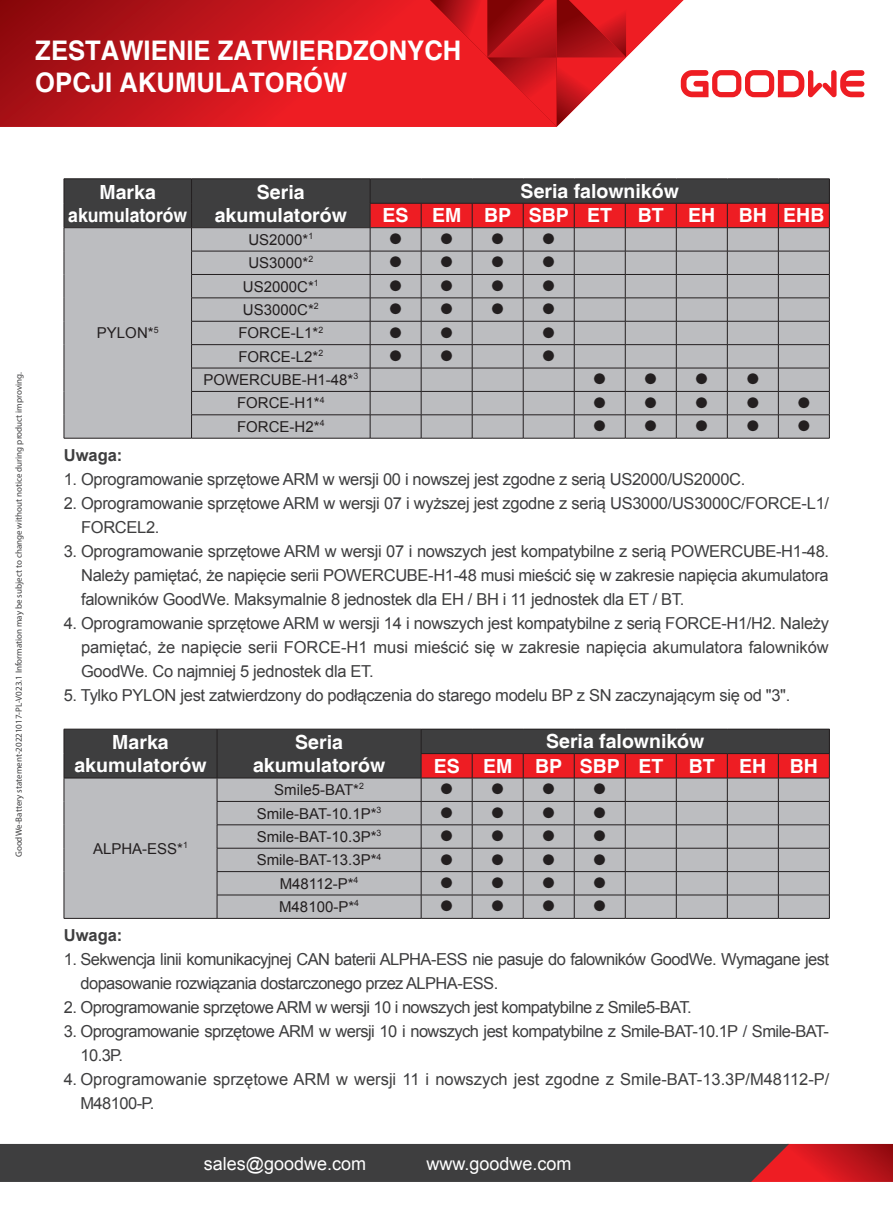
<style>
.page{position:relative;width:893px;height:1212px;background:#fff}
.page>*{position:absolute;margin:0;border:0;box-sizing:border-box;transform-origin:0 0}
.t1{font:700 27px/31.8px "Helvetica";color:#fff;scale:.95 1}
.t2{font:700 19.5px/23.4px "Helvetica";color:#fff;text-align:center}
.t3{font:18px "Arial";color:#fff}
.t4{font:16.5px/24px "Arial";letter-spacing:-.02em;color:#3e3e3f}
.t5{font:16.5px/24px "Arial";color:#3e3e3f}
.t6{font:700 16.5px "Arial";color:#3e3e3f}
.t7{font:15px "Arial";color:#231f20}
.t8{font:700 15px "Deng Xian";color:#231f20}
.t9{font:9px "Myriad Pro";color:#3e3e3f}
</style>
<div class="page">
<svg style="left:0;top:0;width:418px;height:127px;background:#c7151c"></svg>
<svg style="left:0;top:1144px;width:893px;height:38px;background:#52383a"></svg>
<svg style="left:418px;top:0;width:446px;height:127px"></svg>
<svg style="left:64px;top:179px;width:766px;height:259px;background:#a79c9f"></svg>
<hr style="left:64px;top:438px;width:128px;height:1px;background:#231f20">
<hr style="left:192px;top:438px;width:178px;height:1px;background:#231f20">
<hr style="left:370px;top:438px;width:51px;height:1px;background:#231f20">
<hr style="left:421px;top:438px;width:51px;height:1px;background:#231f20">
<hr style="left:472px;top:438px;width:51px;height:1px;background:#231f20">
<hr style="left:523px;top:438px;width:51px;height:1px;background:#231f20">
<hr style="left:574px;top:438px;width:51px;height:1px;background:#231f20">
<hr style="left:625px;top:438px;width:51px;height:1px;background:#231f20">
<hr style="left:676px;top:438px;width:51px;height:1px;background:#231f20">
<hr style="left:727px;top:438px;width:51px;height:1px;background:#231f20">
<hr style="left:778px;top:438px;width:52px;height:1px;background:#231f20">
<svg style="left:64px;top:729px;width:766px;height:189px;background:#a19496"></svg>
<hr style="left:64px;top:918px;width:153px;height:1px;background:#231f20">
<hr style="left:217px;top:918px;width:204px;height:1px;background:#231f20">
<hr style="left:421px;top:918px;width:51px;height:1px;background:#231f20">
<hr style="left:472px;top:918px;width:51px;height:1px;background:#231f20">
<hr style="left:523px;top:918px;width:51px;height:1px;background:#231f20">
<hr style="left:574px;top:918px;width:51px;height:1px;background:#231f20">
<hr style="left:625px;top:918px;width:51px;height:1px;background:#231f20">
<hr style="left:676px;top:918px;width:51px;height:1px;background:#231f20">
<hr style="left:727px;top:918px;width:51px;height:1px;background:#231f20">
<hr style="left:778px;top:918px;width:52px;height:1px;background:#231f20">
<h1 class="t1" style="left:35px;top:36px;width:450px">ZESTAWIENIE ZATWIERDZONYCH<br>OPCJI AKUMULATORÓW</h1>
<p class="t9" style="left:13px;top:857px;width:487px;rotate:-90deg">GoodWe-Battery statement-20221017-PL-V023.1 Information may be subject to change without notice during product improving.</p>
<p class="t2" style="left:68px;top:181px;width:120px">Marka akumulatorów</p>
<p class="t2" style="left:215px;top:181px;width:134px">Seria akumulatorów</p>
<p class="t2" style="left:521px;top:180px;width:160px">Seria falowników</p>
<p class="t2" style="left:383px;top:205px;width:28px">ES</p>
<p class="t2" style="left:432px;top:205px;width:31px">EM</p>
<p class="t2" style="left:484px;top:205px;width:29px">BP</p>
<p class="t2" style="left:529px;top:205px;width:42px">SBP</p>
<p class="t2" style="left:587px;top:205px;width:26px">ET</p>
<p class="t2" style="left:638px;top:205px;width:27px">BT</p>
<p class="t2" style="left:688px;top:205px;width:29px">EH</p>
<p class="t2" style="left:739px;top:205px;width:30px">BH</p>
<p class="t2" style="left:783px;top:205px;width:43px">EHB</p>
<p class="t7" style="left:97px;top:323px;width:63px">PYLON*<sup>5</sup></p>
<p class="t7" style="left:248px;top:230px;width:66px">US2000*<sup>1</sup></p>
<p class="t8" style="left:388px;top:229px;width:16px">●</p>
<p class="t8" style="left:439px;top:229px;width:16px">●</p>
<p class="t8" style="left:490px;top:229px;width:16px">●</p>
<p class="t8" style="left:541px;top:229px;width:16px">●</p>
<p class="t7" style="left:248px;top:253px;width:66px">US3000*<sup>2</sup></p>
<p class="t8" style="left:388px;top:253px;width:16px">●</p>
<p class="t8" style="left:439px;top:253px;width:16px">●</p>
<p class="t8" style="left:490px;top:253px;width:16px">●</p>
<p class="t8" style="left:541px;top:253px;width:16px">●</p>
<p class="t7" style="left:243px;top:276px;width:77px">US2000C*<sup>1</sup></p>
<p class="t8" style="left:388px;top:276px;width:16px">●</p>
<p class="t8" style="left:439px;top:276px;width:16px">●</p>
<p class="t8" style="left:490px;top:276px;width:16px">●</p>
<p class="t8" style="left:541px;top:276px;width:16px">●</p>
<p class="t7" style="left:243px;top:300px;width:77px">US3000C*<sup>2</sup></p>
<p class="t8" style="left:388px;top:299px;width:16px">●</p>
<p class="t8" style="left:439px;top:299px;width:16px">●</p>
<p class="t8" style="left:490px;top:299px;width:16px">●</p>
<p class="t8" style="left:541px;top:299px;width:16px">●</p>
<p class="t7" style="left:238px;top:323px;width:86px">FORCE-L1*<sup>2</sup></p>
<p class="t8" style="left:388px;top:323px;width:16px">●</p>
<p class="t8" style="left:439px;top:323px;width:16px">●</p>
<p class="t8" style="left:541px;top:323px;width:16px">●</p>
<p class="t7" style="left:238px;top:347px;width:86px">FORCE-L2*<sup>2</sup></p>
<p class="t8" style="left:388px;top:346px;width:16px">●</p>
<p class="t8" style="left:439px;top:346px;width:16px">●</p>
<p class="t8" style="left:541px;top:346px;width:16px">●</p>
<p class="t7" style="left:203px;top:370px;width:156px">POWERCUBE-H1-48*<sup>3</sup></p>
<p class="t8" style="left:592px;top:370px;width:16px">●</p>
<p class="t8" style="left:643px;top:370px;width:16px">●</p>
<p class="t8" style="left:694px;top:370px;width:16px">●</p>
<p class="t8" style="left:745px;top:370px;width:16px">●</p>
<p class="t7" style="left:237px;top:393px;width:89px">FORCE-H1*<sup>4</sup></p>
<p class="t8" style="left:592px;top:393px;width:16px">●</p>
<p class="t8" style="left:643px;top:393px;width:16px">●</p>
<p class="t8" style="left:694px;top:393px;width:16px">●</p>
<p class="t8" style="left:745px;top:393px;width:16px">●</p>
<p class="t8" style="left:796px;top:393px;width:16px">●</p>
<p class="t7" style="left:237px;top:417px;width:89px">FORCE-H2*<sup>4</sup></p>
<p class="t8" style="left:592px;top:416px;width:16px">●</p>
<p class="t8" style="left:643px;top:416px;width:16px">●</p>
<p class="t8" style="left:694px;top:416px;width:16px">●</p>
<p class="t8" style="left:745px;top:416px;width:16px">●</p>
<p class="t8" style="left:796px;top:416px;width:16px">●</p>
<p class="t6" style="left:64px;top:444px;width:60px">Uwaga:</p>
<p class="t4" style="left:64px;top:467px;width:683px">1. Oprogramowanie sprzętowe ARM w wersji 00 i nowszej jest zgodne z serią US2000/US2000C.</p>
<p class="t4" style="left:81px;top:491px;width:749px;text-indent:-17px">2. Oprogramowanie sprzętowe ARM w wersji 07 i wyższej jest zgodne z serią US3000/US3000C/FORCE-L1/<br>FORCEL2.</p>
<p class="t4" style="left:81px;top:539px;width:749px;text-align:justify;text-indent:-17px">3. Oprogramowanie sprzętowe ARM w wersji 07 i nowszych jest kompatybilne z serią POWERCUBE-H1-48.<br>Należy pamiętać, że napięcie serii POWERCUBE-H1-48 musi mieścić się w zakresie napięcia akumulatora falowników GoodWe. Maksymalnie 8 jednostek dla EH / BH i 11 jednostek dla ET / BT.</p>
<p class="t4" style="left:81px;top:611px;width:749px;text-align:justify;text-indent:-17px">4. Oprogramowanie sprzętowe ARM w wersji 14 i nowszych jest kompatybilne z serią FORCE-H1/H2. Należy pamiętać, że napięcie serii FORCE-H1 musi mieścić się w zakresie napięcia akumulatora falowników GoodWe. Co najmniej 5 jednostek dla ET.</p>
<p class="t4" style="left:64px;top:683px;width:728px">5. Tylko PYLON jest zatwierdzony do podłączenia do starego modelu BP z SN zaczynającym się od "3".</p>
<p class="t2" style="left:74px;top:731px;width:134px">Marka akumulatorów</p>
<p class="t2" style="left:253px;top:731px;width:134px">Seria akumulatorów</p>
<p class="t2" style="left:546px;top:731px;width:160px">Seria falowników</p>
<p class="t2" style="left:434px;top:755px;width:28px">ES</p>
<p class="t2" style="left:483px;top:755px;width:31px">EM</p>
<p class="t2" style="left:535px;top:755px;width:29px">BP</p>
<p class="t2" style="left:580px;top:755px;width:42px">SBP</p>
<p class="t2" style="left:638px;top:755px;width:26px">ET</p>
<p class="t2" style="left:689px;top:755px;width:27px">BT</p>
<p class="t2" style="left:739px;top:755px;width:29px">EH</p>
<p class="t2" style="left:790px;top:755px;width:30px">BH</p>
<p class="t7" style="left:93px;top:838px;width:96px">ALPHA-ESS*<sup>1</sup></p>
<p class="t7" style="left:274px;top:780px;width:91px">Smile5-BAT*<sup>2</sup></p>
<p class="t8" style="left:439px;top:780px;width:16px">●</p>
<p class="t8" style="left:490px;top:780px;width:16px">●</p>
<p class="t8" style="left:541px;top:780px;width:16px">●</p>
<p class="t8" style="left:592px;top:780px;width:16px">●</p>
<p class="t7" style="left:257px;top:803px;width:126px">Smile-BAT-10.1P*<sup>3</sup></p>
<p class="t8" style="left:439px;top:803px;width:16px">●</p>
<p class="t8" style="left:490px;top:803px;width:16px">●</p>
<p class="t8" style="left:541px;top:803px;width:16px">●</p>
<p class="t8" style="left:592px;top:803px;width:16px">●</p>
<p class="t7" style="left:257px;top:827px;width:126px">Smile-BAT-10.3P*<sup>3</sup></p>
<p class="t8" style="left:439px;top:826px;width:16px">●</p>
<p class="t8" style="left:490px;top:826px;width:16px">●</p>
<p class="t8" style="left:541px;top:826px;width:16px">●</p>
<p class="t8" style="left:592px;top:826px;width:16px">●</p>
<p class="t7" style="left:257px;top:850px;width:126px">Smile-BAT-13.3P*<sup>4</sup></p>
<p class="t8" style="left:439px;top:850px;width:16px">●</p>
<p class="t8" style="left:490px;top:850px;width:16px">●</p>
<p class="t8" style="left:541px;top:850px;width:16px">●</p>
<p class="t8" style="left:592px;top:850px;width:16px">●</p>
<p class="t7" style="left:280px;top:873px;width:80px">M48112-P*<sup>4</sup></p>
<p class="t8" style="left:439px;top:873px;width:16px">●</p>
<p class="t8" style="left:490px;top:873px;width:16px">●</p>
<p class="t8" style="left:541px;top:873px;width:16px">●</p>
<p class="t8" style="left:592px;top:873px;width:16px">●</p>
<p class="t7" style="left:279px;top:897px;width:81px">M48100-P*<sup>4</sup></p>
<p class="t8" style="left:439px;top:896px;width:16px">●</p>
<p class="t8" style="left:490px;top:896px;width:16px">●</p>
<p class="t8" style="left:541px;top:896px;width:16px">●</p>
<p class="t8" style="left:592px;top:896px;width:16px">●</p>
<p class="t6" style="left:64px;top:924px;width:60px">Uwaga:</p>
<p class="t4" style="left:80px;top:947px;width:750px;text-indent:-17px">1. Sekwencja linii komunikacyjnej CAN baterii ALPHA-ESS nie pasuje do falowników GoodWe. Wymagane jest dopasowanie rozwiązania dostarczonego przez ALPHA-ESS.</p>
<p class="t4" style="left:64px;top:995px;width:629px">2. Oprogramowanie sprzętowe ARM w wersji 10 i nowszych jest kompatybilne z Smile5-BAT.</p>
<p class="t4" style="left:80px;top:1019px;width:750px;text-indent:-17px">3. Oprogramowanie sprzętowe ARM w wersji 10 i nowszych jest kompatybilne z Smile-BAT-10.1P / Smile-BAT-<br>10.3P.</p>
<p class="t5" style="left:80px;top:1067px;width:750px;text-indent:-17px">4. Oprogramowanie sprzętowe ARM w wersji 11 i nowszych jest zgodne z Smile-BAT-13.3P/M48112-P/<br>M48100-P.</p>
<p class="t3" style="left:204px;top:1152px;width:164px">sales@goodwe.com</p>
<p class="t3" style="left:426px;top:1152px;width:147px">www.goodwe.com</p>
</div>
